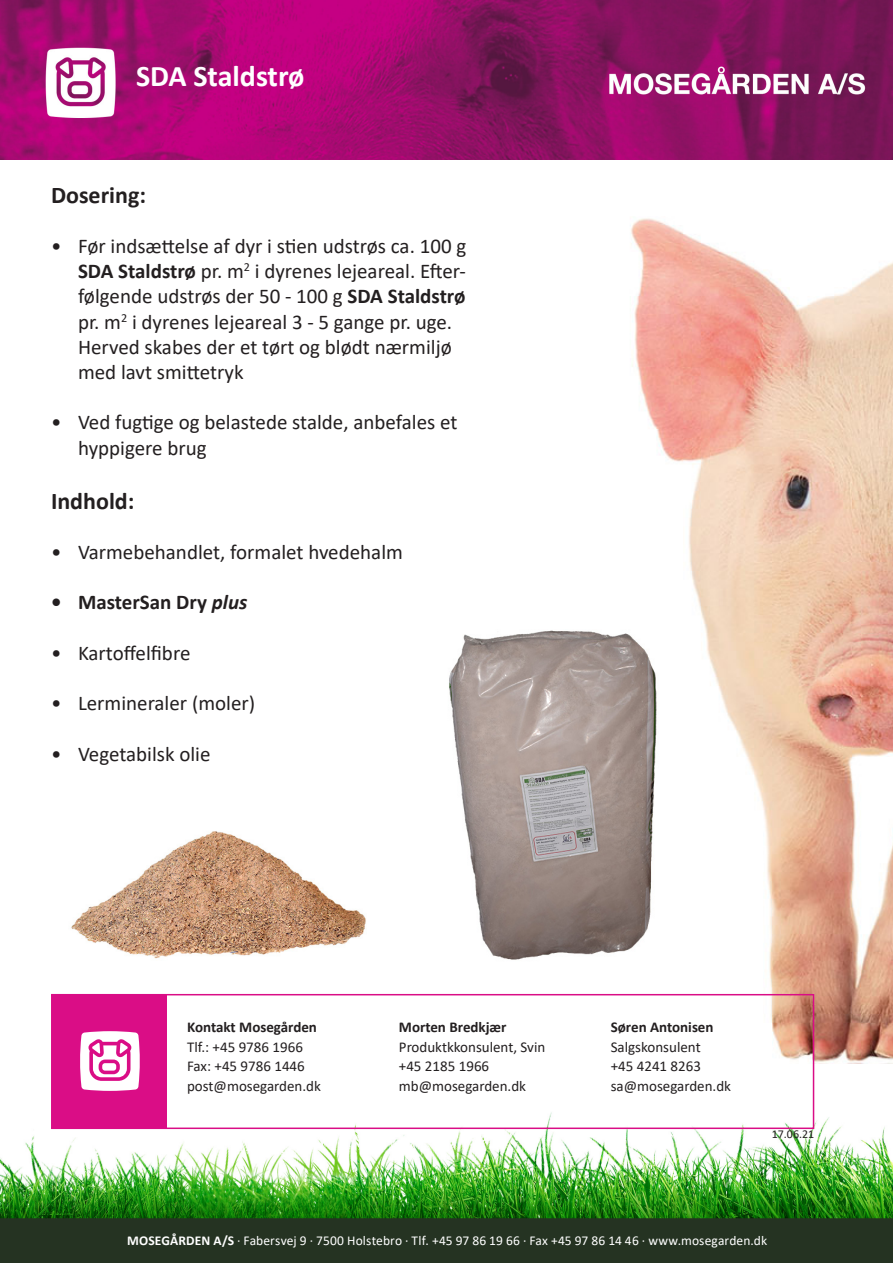
<style>
.page{position:relative;width:893px;height:1263px;background:#fff}
.page>*{position:absolute;margin:0;border:0;box-sizing:border-box;transform-origin:0 0}
.t1{font:700 30px "Calibri";color:#fff}
.t2{font:700 24px "Calibri";color:#231f20}
.t3{font:21px/25.2px "Calibri";color:#231f20}
.t4{font:700 21px "Calibri";color:#231f20}
.brød{font:15px "Calibri";color:#231f20}
.brød-2{font:700 15px "Calibri";color:#231f20}
.t5{font:13.5px "Calibri";letter-spacing:.01em;color:#fff}
.t6{font:12px "Calibri";color:#231f20}
.s1{font-weight:700}
.s2{font-style:italic}
</style>
<div class="page">
<img style="left:613px;top:218px;width:280px;height:845px">
<img style="left:0;top:0;width:893px;height:159px">
<img style="left:0;top:1111px;width:893px;height:152px">
<div style="left:51px;top:994px;width:763px;height:135px;border:2px solid #da0d86"></div>
<div style="left:53px;top:994px;width:114px;height:134px;background:#da0d86"></div>
<svg style="left:80px;top:1031px;width:60px;height:60px"></svg>
<img style="left:449px;top:611px;width:227px;height:366px">
<img style="left:71px;top:831px;width:295px;height:128px">
<p class="t1" style="left:136px;top:54px;width:170px">SDA Staldstrø</p>
<p class="t2" style="left:51px;top:178px;width:96px">Dosering:</p>
<p class="t3" style="left:78px;top:233px;width:390px;text-indent:-27px">• Før indsættelse af dyr i stien udstrøs ca. 100 g <span class="s1">SDA Staldstrø</span> pr. m<sup>2</sup> i dyrenes lejeareal. Efter&shy;følgende udstrøs der 50 - 100 g <span class="s1">SDA Staldstrø </span>pr. m<sup>2</sup> i dyrenes lejeareal 3 - 5 gange pr. uge.<br>Herved skabes der et tørt og blødt nærmiljø med lavt smittetryk</p>
<p class="t3" style="left:78px;top:409px;width:381px;text-indent:-27px">• Ved fugtige og belastede stalde, anbefales et hyppigere brug</p>
<p class="t2" style="left:51px;top:484px;width:85px">Indhold:</p>
<p class="t3" style="left:51px;top:539px;width:353px">• Varmebehandlet, formalet hvedehalm</p>
<p class="t4" style="left:51px;top:588px;width:198px">• MasterSan Dry <span class="s2">plus</span></p>
<p class="t3" style="left:51px;top:640px;width:141px">• Kartoffelfibre</p>
<p class="t3" style="left:51px;top:690px;width:206px">• Lermineraler (moler)</p>
<p class="t3" style="left:51px;top:740px;width:161px">• Vegetabilsk olie</p>
<p class="brød-2" style="left:187px;top:1017px;width:131px">Kontakt Mosegården</p>
<p class="brød" style="left:187px;top:1036px;width:117px">Tlf.: +45 9786 1966</p>
<p class="brød" style="left:187px;top:1056px;width:119px">Fax: +45 9786 1446</p>
<p class="brød" style="left:187px;top:1075px;width:135px">post@mosegarden.dk</p>
<p class="brød-2" style="left:399px;top:1017px;width:109px">Morten Bredkjær</p>
<p class="brød" style="left:399px;top:1036px;width:148px">Produktkkonsulent, Svin</p>
<p class="brød" style="left:399px;top:1056px;width:92px">+45 2185 1966</p>
<p class="brød" style="left:399px;top:1075px;width:129px">mb@mosegarden.dk</p>
<p class="brød-2" style="left:611px;top:1017px;width:104px">Søren Antonisen</p>
<p class="brød" style="left:611px;top:1036px;width:91px">Salgskonsulent</p>
<p class="brød" style="left:611px;top:1056px;width:92px">+45 4241 8263</p>
<p class="brød" style="left:611px;top:1075px;width:122px">sa@mosegarden.dk</p>
<p class="t6" style="left:772px;top:1126px;width:44px">17.06.21</p>
<p class="t5" style="left:127px;top:1231px;width:642px"><span class="s1">MOSEGÅRDEN A/S</span> · Fabersvej 9 · 7500 Holstebro · Tlf. +45 97 86 19 66 · Fax +45 97 86 14 46 · www.mosegarden.dk</p>
</div>
